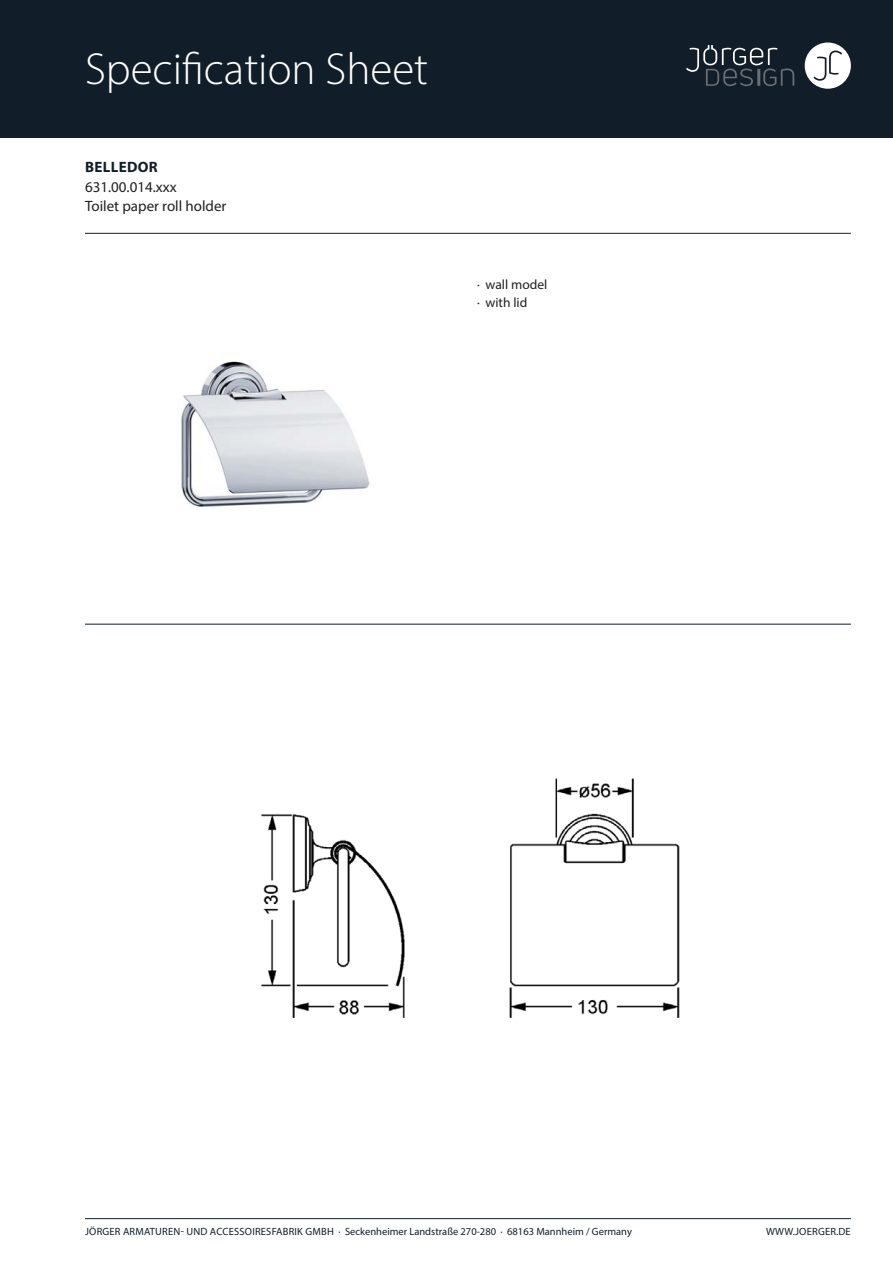
<style>
.page{position:relative;width:893px;height:1263px;background:#fff}
.page>*{position:absolute;margin:0;border:0;box-sizing:border-box;transform-origin:0 0}
.t1{font:300 45px "Myriad Pro";color:#fff}
.t2{font:15px "Myriad Pro";color:#231f20}
.t3{font:700 15px "Myriad Pro";letter-spacing:.02em;color:#111e29}
.t4{font:13.5px/18px "Myriad Pro";color:#231f20}
.t5{font:10.5px "Myriad Pro";letter-spacing:.005em;color:#111e29}
</style>
<div class="page">
<div style="left:0;top:0;width:893px;height:138px;background:#111e29"></div>
<div style="left:805px;top:43px;width:46px;height:46px;background:#fff;border-radius:50%"></div>
<svg style="left:814px;top:51px;width:28px;height:30px"></svg>
<svg style="left:686px;top:45px;width:108px;height:41px"></svg>
<hr style="left:85px;top:1218px;width:766px;height:1px;background:#111e29">
<hr style="left:85px;top:233px;width:766px;height:1px;background:#111e29">
<hr style="left:85px;top:624px;width:766px;height:1px;background:#111e29">
<img style="left:180px;top:361px;width:190px;height:147px">
<img style="left:261px;top:778px;width:419px;height:240px">
<h1 class="t1" style="left:85px;top:52px;width:345px">Specification Sheet</h1>
<h2 class="t3" style="left:85px;top:161px;width:74px">BELLEDOR</h2>
<h2 class="t2" style="left:85px;top:200px;width:143px">Toilet paper roll holder</h2>
<h2 class="t2" style="left:85px;top:181px;width:93px">631.00.014.xxx</h2>
<p class="t4" style="left:477px;top:277px;width:72px">· wall model · with lid</p>
<p class="t5" style="left:85px;top:1228px;width:548px">JÖRGER ARMATUREN- UND ACCESSOIRESFABRIK GMBH · Seckenheimer Landstraße 270-280 · 68163 Mannheim / Germany</p>
<p class="t5" style="left:766px;top:1228px;width:86px">WWW.JOERGER.DE</p>
</div>
